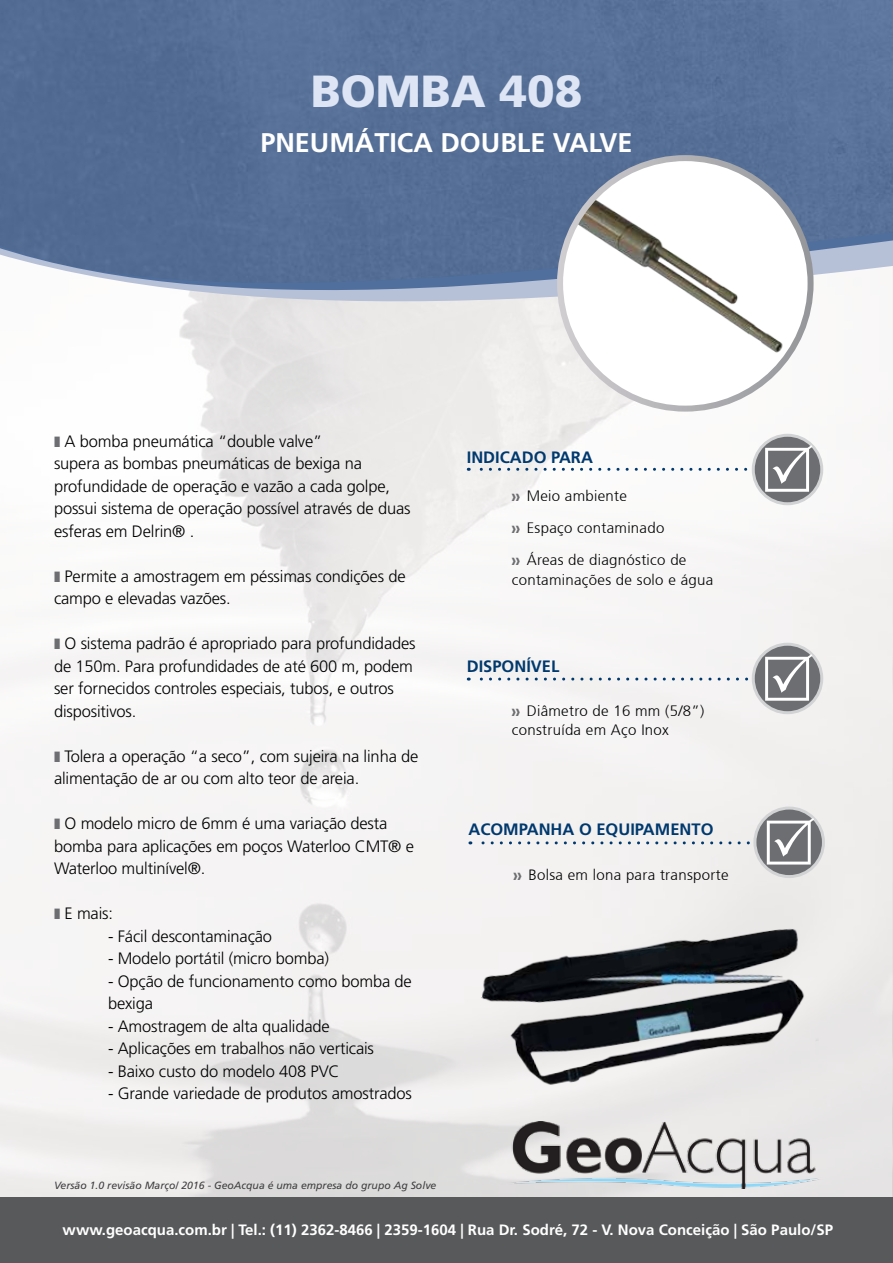
<style>
.page{position:relative;width:893px;height:1263px;background:#fff}
.page>*{position:absolute;margin:0;border:0;box-sizing:border-box;transform-origin:0 0}
.t1{font:900 45px "Frutiger";color:#dee5f4}
.t2{font:700 27px "Frutiger";color:#fff}
.t3{font:300 16.5px/22.5px "Frutiger";letter-spacing:-.01em;color:#000}
.t4{font:700 16.5px "Frutiger";color:#00396e}
.t5{font:300 15px/32.2px "Frutiger 45";letter-spacing:.02em;color:#000}
.t6{font:700 15px "Frutiger";color:#fff}
.t7{font:italic 10.5px "Frutiger";color:#414042}
.s1{font-family:"Rockwell";font-weight:700;color:#6d6e71}
.s2{font-family:"Frutiger"}
</style>
<div class="page">
<img style="left:0;top:438px;width:893px;height:759px">
<svg style="left:204px;top:427px;width:600px;height:11px;fill:#eeebeb"></svg>
<svg style="left:140px;top:284px;width:753px;height:143px;fill:#eceae9"></svg>
<div style="left:0;top:0;width:893px;height:284px;background:#556f96"></div>
<div style="left:0;top:1197px;width:893px;height:66px;background:#58595b"></div>
<img style="left:501px;top:1121px;width:321px;height:67px">
<svg style="left:560px;top:158px;width:251px;height:251px"></svg>
<img style="left:563px;top:189px;width:248px;height:202px">
<div style="left:557px;top:155px;width:257px;height:257px;border:6px solid #fff;border-radius:50%"></div>
<svg style="left:755px;top:808px;width:68px;height:68px"></svg>
<div style="left:753px;top:806px;width:72px;height:72px;border:3px solid #d1d3d4;border-radius:50%"></div>
<svg style="left:470px;top:818px;width:344px;height:46px"></svg>
<svg style="left:753px;top:435px;width:69px;height:69px"></svg>
<div style="left:752px;top:434px;width:71px;height:71px;border:3px solid #d1d3d4;border-radius:50%"></div>
<svg style="left:468px;top:445px;width:344px;height:47px"></svg>
<svg style="left:753px;top:644px;width:69px;height:69px"></svg>
<div style="left:752px;top:643px;width:71px;height:71px;border:3px solid #d1d3d4;border-radius:50%"></div>
<svg style="left:468px;top:654px;width:344px;height:47px"></svg>
<img style="left:476px;top:911px;width:343px;height:186px">
<svg style="left:55px;top:438px;width:5px;height:9px"></svg>
<svg style="left:55px;top:571px;width:5px;height:11px"></svg>
<svg style="left:55px;top:639px;width:5px;height:10px"></svg>
<svg style="left:55px;top:751px;width:5px;height:11px"></svg>
<svg style="left:55px;top:819px;width:5px;height:10px"></svg>
<svg style="left:55px;top:909px;width:5px;height:10px"></svg>
<h1 class="t1" style="left:311px;top:64px;width:273px">BOMBA 408</h1>
<h2 class="t2" style="left:260px;top:127px;width:374px">PNEUMÁTICA DOUBLE VALVE</h2>
<p class="t3" style="left:54px;top:430px;width:358px;text-indent:10px">A bomba pneumática “double valve”<br>supera as bombas pneumáticas de bexiga na profundidade de operação e vazão a cada golpe, possui sistema de operação possível através de duas esferas em Delrin® .</p>
<p class="t3" style="left:54px;top:565px;width:353px;text-indent:10px">Permite a amostragem em péssimas condições de campo e elevadas vazões.</p>
<p class="t3" style="left:54px;top:632px;width:363px;text-indent:10px">O sistema padrão é apropriado para profundidades de 150m. Para profundidades de até 600 m, podem ser fornecidos controles especiais, tubos, e outros dispositivos.</p>
<p class="t3" style="left:54px;top:745px;width:366px;text-indent:10px">Tolera a operação “a seco”, com sujeira na linha de alimentação de ar ou com alto teor de areia.</p>
<p class="t3" style="left:54px;top:812px;width:361px;text-indent:10px">O modelo micro de 6mm é uma variação desta bomba para aplicações em poços Waterloo CMT® e<br>Waterloo multinível®.</p>
<p class="t3" style="left:64px;top:902px;width:50px">E mais:</p>
<p class="t3" style="left:108px;top:925px;width:166px">- Fácil descontaminação</p>
<p class="t3" style="left:108px;top:947px;width:223px">- Modelo portátil (micro bomba)</p>
<p class="t3" style="left:108px;top:970px;width:305px">- Opção de funcionamento como bomba de bexiga</p>
<p class="t3" style="left:108px;top:1015px;width:223px">- Amostragem de alta qualidade</p>
<p class="t3" style="left:108px;top:1037px;width:267px">- Aplicações em trabalhos não verticais</p>
<p class="t3" style="left:108px;top:1060px;width:233px">- Baixo custo do modelo 408 PVC</p>
<p class="t3" style="left:108px;top:1082px;width:305px">- Grande variedade de produtos amostrados</p>
<p class="t7" style="left:54px;top:1179px;width:384px">Versão 1.0 revisão Março/ 2016 - GeoAcqua é uma empresa do grupo Ag Solve</p>
<p class="t4" style="left:467px;top:447px;width:128px">INDICADO PARA</p>
<p class="t5" style="left:512px;top:480px;width:176px"><span class="s1">»</span> Meio ambiente<br><span class="s1">»</span> Espaço contaminado<br><span class="s1">»</span> Áreas de diagnóstico de</p>
<p class="t5" style="left:512px;top:564px;width:203px">contaminações de solo e água</p>
<p class="t4" style="left:467px;top:656px;width:94px">DISPONÍVEL</p>
<p class="t5" style="left:512px;top:701px;width:194px;line-height:19.5px"><span class="s1">»</span> Diâmetro de 16 mm (5/8”) construída em Aço Inox</p>
<p class="t4" style="left:468px;top:820px;width:247px">ACOMPANHA O EQUIPAMENTO</p>
<p class="t5" style="left:513px;top:859px;width:217px"><span class="s1">»</span> <span class="s2">B</span>olsa em lona para transporte</p>
<p class="t6" style="left:63px;top:1221px;width:772px">www.geoacqua.com.br | Tel.: (11) 2362-8466 | 2359-1604 | Rua Dr. Sodré, 72 - V. Nova Conceição | São Paulo/SP</p>
</div>
